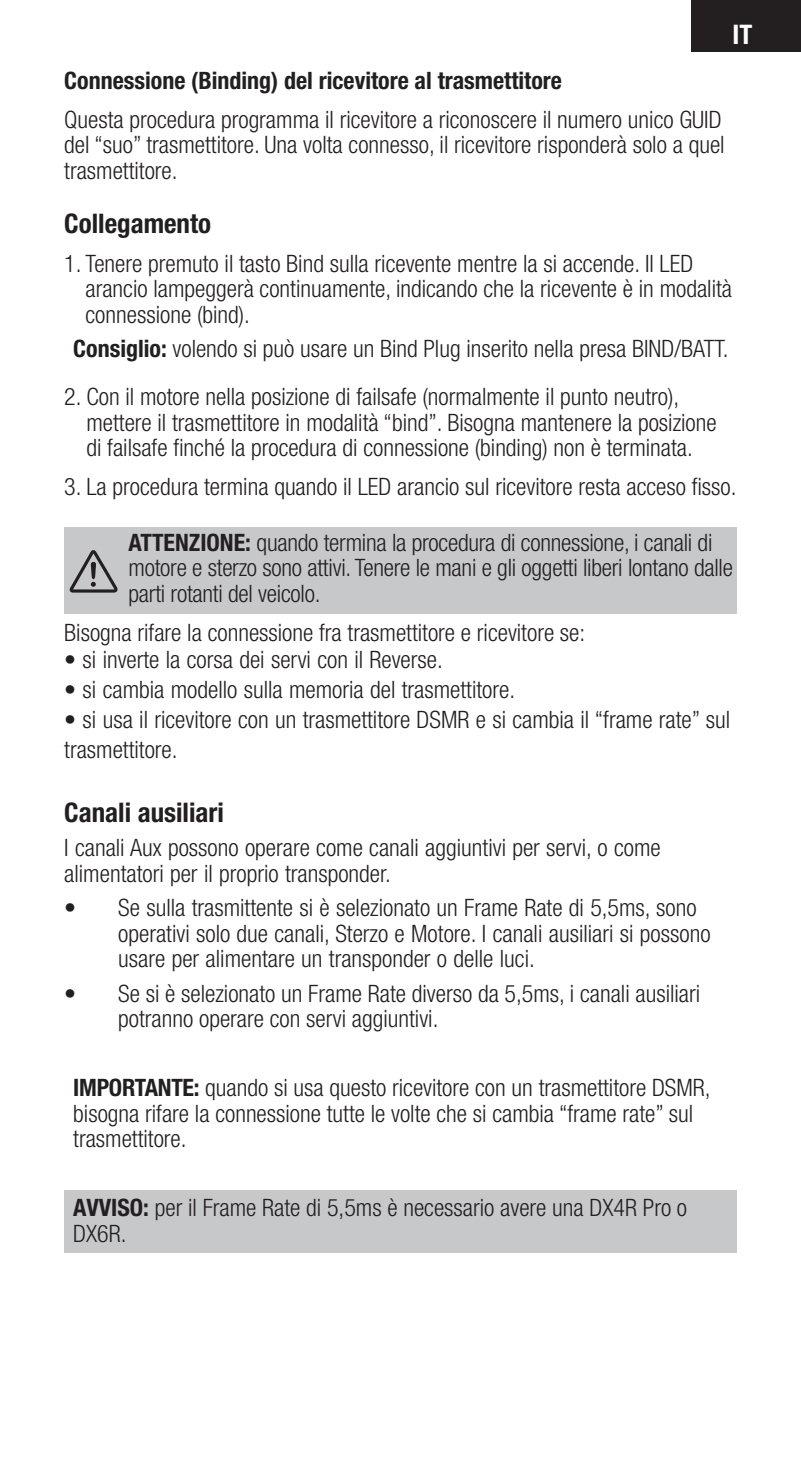
<style>
.page{position:relative;width:801px;height:1476px;background:#fff}
.page>*{position:absolute;margin:0;border:0;box-sizing:border-box;transform-origin:0 0}
.Sub_Header{font:700 condensed 27px "Helvetica Neue LT Std";color:#231f20}
.t1{font:700 condensed 27px "Helvetica Neue LT Std";color:#fff}
.Body_-_SPM{font:300 condensed 24px/25.5px "Helvetica Neue LT Std";color:#231f20}
.Bullets{font:300 condensed 24px "Helvetica Neue LT Std";color:#231f20}
.Main_Text{font:300 condensed 24px/25.5px "Helvetica Neue LT Std";color:#231f20}
.Body_-_SPM-2{font:700 condensed 24px "Helvetica Neue LT Std";color:#231f20}
.s1{font-weight:700}
</style>
<div class="page">
<div style="left:692px;top:0;width:109px;height:52px;background:#231f20"></div>
<div style="left:64px;top:527px;width:673px;height:87px;background:#c7c8ca"></div>
<div style="left:64px;top:1190px;width:673px;height:62px;background:#c7c8ca"></div>
<svg style="left:70px;top:550px;width:48px;height:43px"></svg>
<p class="t1" style="left:733px;top:18px;width:21px">IT</p>
<p class="Body_-_SPM-2" style="left:64px;top:66px;width:499px">Connessione (Binding) del ricevitore al trasmettitore</p>
<p class="Body_-_SPM" style="left:64px;top:106px;width:662px">Questa procedura programma il ricevitore a riconoscere il numero unico GUID del “suo” trasmettitore. Una volta connesso, il ricevitore risponderà solo a quel trasmettitore.</p>
<p class="Sub_Header" style="left:64px;top:207px;width:148px">Collegamento</p>
<p class="Body_-_SPM" style="left:86px;top:250px;width:648px;text-indent:-21px">1. Tenere premuto il tasto Bind sulla ricevente mentre la si accende. Il LED arancio lampeggerà continuamente, indicando che la ricevente è in modalità connessione (bind).</p>
<p class="Body_-_SPM" style="left:73px;top:336px;width:657px"><span class="s1">Consiglio:</span> volendo si può usare un Bind Plug inserito nella presa BIND/BATT.</p>
<p class="Body_-_SPM" style="left:86px;top:384px;width:632px;text-indent:-22px">2. Con il motore nella posizione di failsafe (normalmente il punto neutro), mettere il trasmettitore in modalità “bind”. Bisogna mantenere la posizione di failsafe finché la procedura di connessione (binding) non è terminata.</p>
<p class="Body_-_SPM" style="left:64px;top:474px;width:674px">3. La procedura termina quando il LED arancio sul ricevitore resta acceso fisso.</p>
<p class="Body_-_SPM" style="left:129px;top:529px;width:606px"><span class="s1">ATTENZIONE:</span> quando termina la procedura di connessione, i canali di motore e sterzo sono attivi. Tenere le mani e gli oggetti liberi lontano dalle parti rotanti del veicolo.</p>
<p class="Body_-_SPM" style="left:64px;top:619px;width:523px">Bisogna rifare la connessione fra trasmettitore e ricevitore se:</p>
<p class="Bullets" style="left:64px;top:646px;width:380px">• si inverte la corsa dei servi con il Reverse.</p>
<p class="Bullets" style="left:64px;top:676px;width:452px">• si cambia modello sulla memoria del trasmettitore.</p>
<p class="Bullets" style="left:64px;top:706px;width:667px">• si usa il ricevitore con un trasmettitore DSMR e si cambia il “frame rate” sul</p>
<p class="Bullets" style="left:64px;top:736px;width:115px">trasmettitore.</p>
<p class="Sub_Header" style="left:64px;top:796px;width:161px">Canali ausiliari</p>
<p class="Main_Text" style="left:64px;top:835px;width:598px">I canali Aux possono operare come canali aggiuntivi per servi, o come alimentatori per il proprio transponder.</p>
<p class="Body_-_SPM" style="left:118px;top:895px;width:594px;text-indent:-54px">• Se sulla trasmittente si è selezionato un Frame Rate di 5,5ms, sono operativi solo due canali, Sterzo e Motore. I canali ausiliari si possono usare per alimentare un transponder o delle luci.</p>
<p class="Body_-_SPM" style="left:118px;top:980px;width:584px;text-indent:-54px">• Se si è selezionato un Frame Rate diverso da 5,5ms, i canali ausiliari potranno operare con servi aggiuntivi.</p>
<p class="Body_-_SPM" style="left:73px;top:1075px;width:639px"><span class="s1">IMPORTANTE:</span> quando si usa questo ricevitore con un trasmettitore DSMR, bisogna rifare la connessione tutte le volte che si cambia “frame rate” sul trasmettitore.</p>
<p class="Body_-_SPM" style="left:73px;top:1195px;width:615px"><span class="s1">AVVISO:</span> per il Frame Rate di 5,5ms è necessario avere una DX4R Pro o<br>DX6R.</p>
</div>
